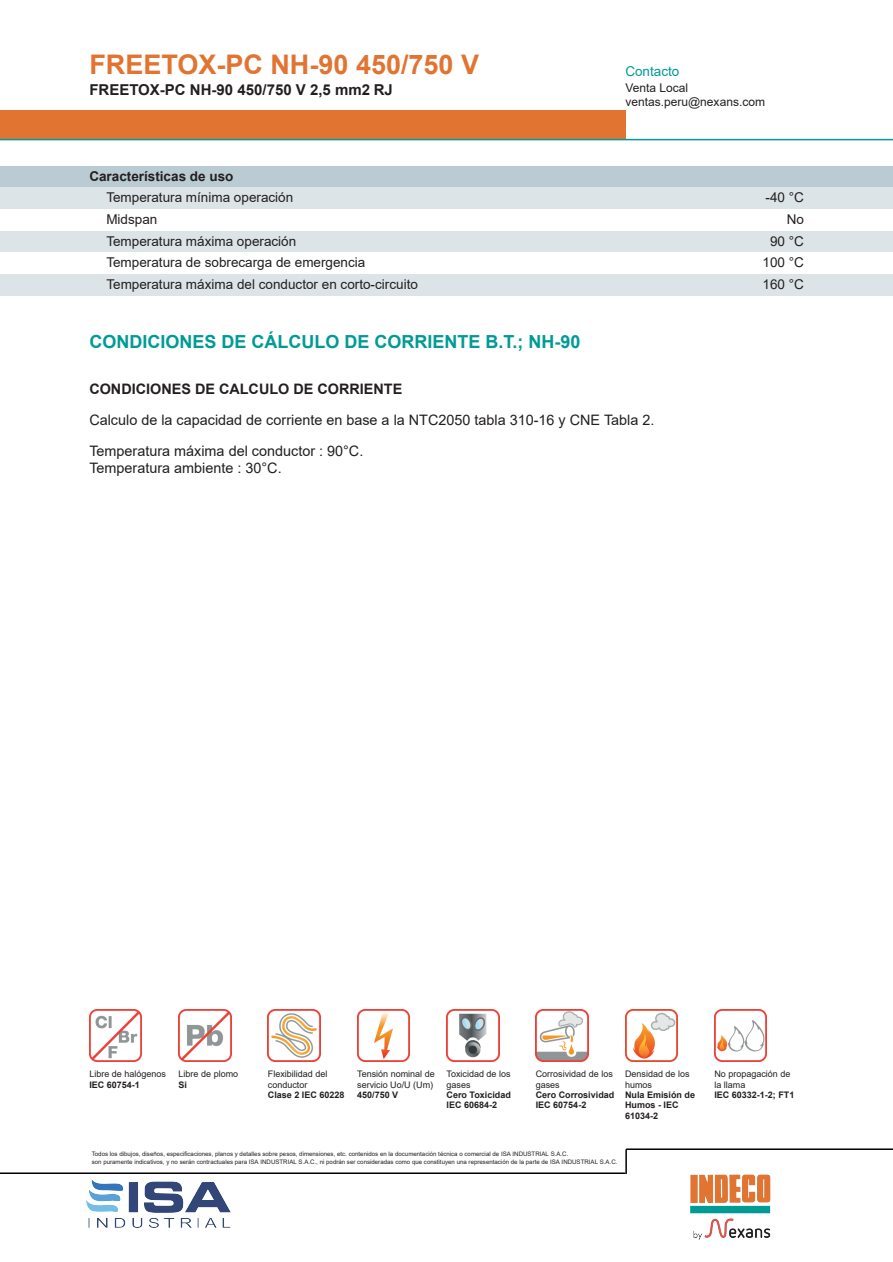
<style>
.page{position:relative;width:893px;height:1262px;background:#fff}
.page>*{position:absolute;margin:0;border:0;box-sizing:border-box;transform-origin:0 0}
.t1{font:700 27px "Arial";color:#e27432}
.t2{font:700 18px "Arial";color:#009b95}
.t3{font:700 15px "Arial";color:#231f20}
.t4{font:14.4px/31px "Arial";color:#231f20}
.t5{font:700 14.4px "Arial";color:#231f20}
.t6{font:13.5px "Arial";color:#231f20}
.t7{font:700 13.5px "Arial";color:#231f20}
.t8{font:13.5px "Arial";color:#009b95}
.t9{font:12px/13.8px "Arial";color:#231f20}
.t10{font:9px/10.4px "Arial";color:#231f20}
.t11{font:700 9px/10.4px "Arial";color:#231f20}
.t12{font:6.15px/7.1px "Arial";color:#231f20}
</style>
<div class="page">
<div style="left:0;top:111px;width:625px;height:29px;background:#e27432"></div>
<hr style="left:0;top:139px;width:892px;height:1px;background:#009b95">
<hr style="left:0;top:1172px;width:625px;height:2px;background:#000001">
<hr style="left:626px;top:1148px;width:266px;height:2px;background:#000001">
<hr style="left:625px;top:1149px;width:2px;height:25px;background:#000001">
<img style="left:690px;top:1174px;width:81px;height:65px">
<img style="left:89px;top:1009px;width:53px;height:52px">
<img style="left:179px;top:1009px;width:52px;height:52px">
<img style="left:268px;top:1009px;width:52px;height:52px">
<img style="left:357px;top:1009px;width:53px;height:52px">
<img style="left:446px;top:1009px;width:53px;height:52px">
<img style="left:535px;top:1009px;width:53px;height:52px">
<img style="left:625px;top:1009px;width:52px;height:52px">
<img style="left:714px;top:1009px;width:52px;height:52px">
<div style="left:0;top:166px;width:892px;height:21px;background:#bbcbd4"></div>
<div style="left:0;top:187px;width:892px;height:22px;background:#dce4e7"></div>
<div style="left:0;top:231px;width:892px;height:21px;background:#dce4e7"></div>
<div style="left:0;top:274px;width:892px;height:21px;background:#dce4e7"></div>
<img style="left:87px;top:1179px;width:143px;height:48px">
<h1 class="t1" style="left:89px;top:46px;width:391px">FREETOX-PC NH-90 450/750 V</h1>
<h3 class="t3" style="left:89px;top:79px;width:305px">FREETOX-PC NH-90 450/750 V 2,5 mm2 RJ</h3>
<h3 class="t8" style="left:625px;top:62px;width:56px">Contacto</h3>
<h3 class="t9" style="left:625px;top:81px;width:141px">Venta Local ventas.peru@nexans.com</h3>
<h3 class="t7" style="left:89px;top:166px;width:146px">Características de uso</h3>
<h3 class="t6" style="left:106px;top:188px;width:188px">Temperatura mínima operación</h3>
<h3 class="t6" style="left:765px;top:188px;width:40px">-40 °C</h3>
<h3 class="t6" style="left:106px;top:210px;width:53px">Midspan</h3>
<h3 class="t6" style="left:786px;top:210px;width:19px">No</h3>
<h3 class="t6" style="left:106px;top:231px;width:191px">Temperatura máxima operación</h3>
<h3 class="t6" style="left:770px;top:231px;width:35px">90 °C</h3>
<h3 class="t6" style="left:106px;top:253px;width:260px">Temperatura de sobrecarga de emergencia</h3>
<h3 class="t6" style="left:762px;top:253px;width:43px">100 °C</h3>
<h3 class="t6" style="left:106px;top:275px;width:313px">Temperatura máxima del conductor en corto-circuito</h3>
<h3 class="t6" style="left:762px;top:275px;width:43px">160 °C</h3>
<h2 class="t2" style="left:89px;top:329px;width:493px">CONDICIONES DE CÁLCULO DE CORRIENTE B.T.; NH-90</h2>
<h3 class="t5" style="left:89px;top:378px;width:314px">CONDICIONES DE CALCULO DE CORRIENTE</h3>
<h3 class="t4" style="left:89px;top:404px;width:566px">Calculo de la capacidad de corriente en base a la NTC2050 tabla 310-16 y CNE Tabla 2.<br>Temperatura máxima del conductor : 90°C.</h3>
<h3 class="t4" style="left:89px;top:452px;width:194px">Temperatura ambiente : 30°C.</h3>
<h3 class="t10" style="left:89px;top:1068px;width:78px">Libre de halógenos</h3>
<h3 class="t11" style="left:89px;top:1079px;width:52px">IEC 60754-1</h3>
<h3 class="t10" style="left:179px;top:1068px;width:61px">Libre de plomo</h3>
<h3 class="t11" style="left:179px;top:1079px;width:10px">Si</h3>
<h3 class="t10" style="left:268px;top:1068px;width:61px">Flexibilidad del conductor</h3>
<h3 class="t11" style="left:268px;top:1089px;width:78px">Clase 2 IEC 60228</h3>
<h3 class="t10" style="left:357px;top:1068px;width:79px">Tensión nominal de servicio Uo/U (Um)</h3>
<h3 class="t11" style="left:357px;top:1089px;width:43px">450/750 V</h3>
<h3 class="t10" style="left:446px;top:1068px;width:66px">Toxicidad de los gases</h3>
<h3 class="t11" style="left:446px;top:1089px;width:66px">Cero Toxicidad<br>IEC 60684-2</h3>
<h3 class="t10" style="left:535px;top:1068px;width:79px">Corrosividad de los gases</h3>
<h3 class="t11" style="left:535px;top:1089px;width:80px">Cero Corrosividad<br>IEC 60754-2</h3>
<h3 class="t10" style="left:625px;top:1068px;width:66px">Densidad de los humos</h3>
<h3 class="t11" style="left:625px;top:1089px;width:72px">Nula Emisión de<br>Humos - IEC<br>61034-2</h3>
<h3 class="t10" style="left:714px;top:1068px;width:78px">No propagación de la llama</h3>
<h3 class="t11" style="left:714px;top:1089px;width:82px">IEC 60332-1-2; FT1</h3>
<p class="t12" style="left:92px;top:1150px;width:527px">Todos los dibujos, diseños, especificaciones, planos y detalles sobre pesos, dimensiones, etc. contenidos en la documentación técnica o comercial de ISA INDUSTRIAL S.A.C.<br>son puramente indicativos, y no serán contractuales para ISA INDUSTRIAL S.A.C., ni podrán ser consideradas como que constituyen una representación de la parte de ISA INDUSTRIAL S.A.C.</p>
</div>
